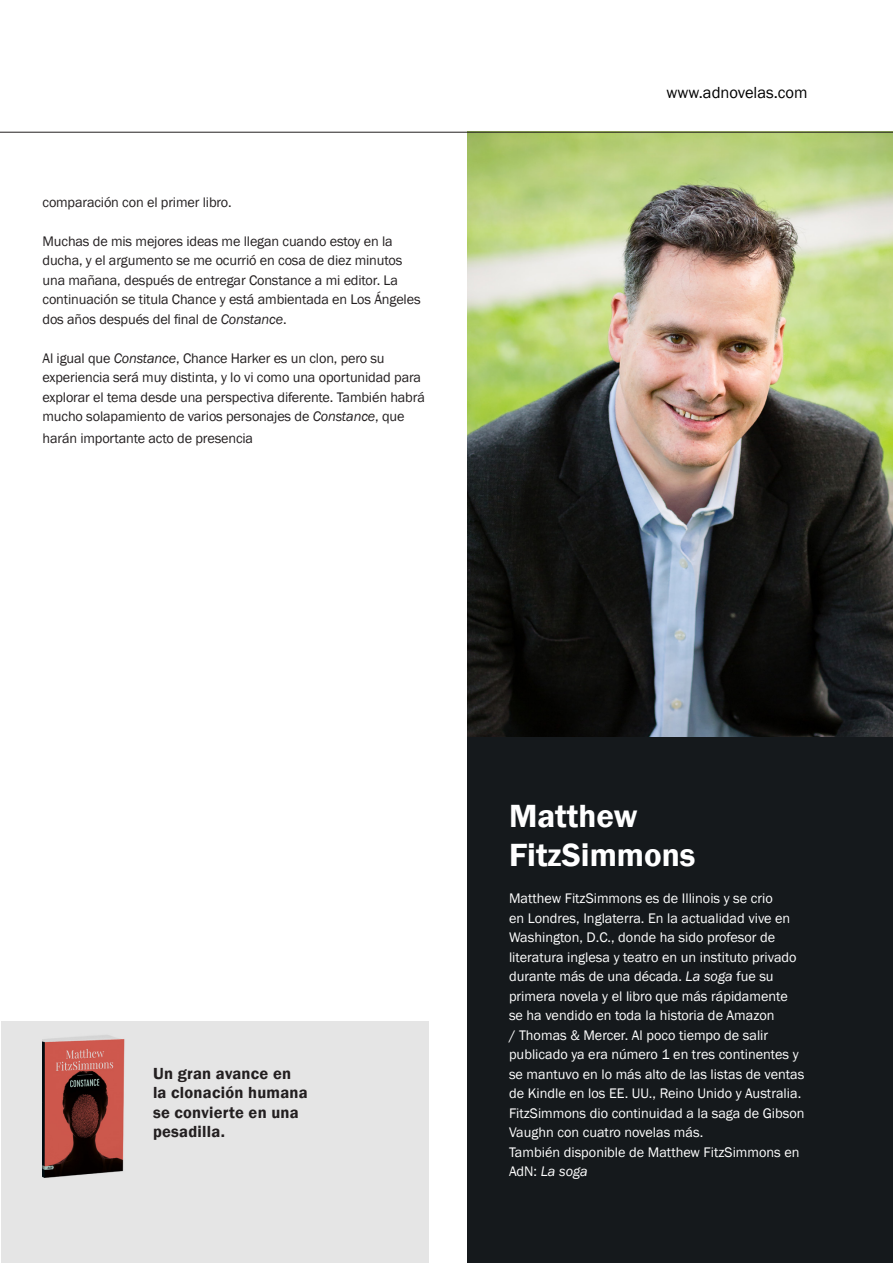
<style>
.page{position:relative;width:893px;height:1263px;background:#fff}
.page>*{position:absolute;margin:0;border:0;box-sizing:border-box;transform-origin:0 0}
.t1{font:600 33px/39px "Franklin Gothic";color:#fff}
.t2{font:600 16.5px/19.5px "Franklin Gothic";letter-spacing:.015em;color:#231f20}
.t3{font:16.5px "Franklin Gothic";color:#000001}
.t4{font:14.25px/19.5px "Franklin Gothic";color:#fff}
.t5{font:14.25px/19.5px "Franklin Gothic";letter-spacing:-.01em;color:#231f20}
.s1{font-style:italic}
</style>
<div class="page">
<img style="left:468px;top:133px;width:425px;height:604px">
<hr style="left:0;top:132px;width:893px;height:1px;background:#231f20">
<div style="left:468px;top:737px;width:425px;height:526px;background:#15191c"></div>
<div style="left:1px;top:1021px;width:427px;height:242px;background:#e5e5e5"></div>
<img style="left:43px;top:1035px;width:82px;height:143px">
<p class="t5" style="left:43px;top:192px;width:191px">comparación con el primer libro.</p>
<p class="t5" style="left:43px;top:231px;width:380px">Muchas de mis mejores ideas me llegan cuando estoy en la ducha, y el argumento se me ocurrió en cosa de diez minutos una mañana, después de entregar Constance a mi editor. La continuación se titula Chance y está ambientada en Los Ángeles dos años después del final de <span class="s1">Constance</span>.</p>
<p class="t5" style="left:43px;top:348px;width:384px">Al igual que <span class="s1">Constance</span>, Chance Harker es un clon, pero su experiencia será muy distinta, y lo vi como una oportunidad para explorar el tema desde una perspectiva diferente. También habrá mucho solapamiento de varios personajes de <span class="s1">Constance</span>, que</p>
<p class="t5" style="left:43px;top:429px;width:212px">harán importante acto de presencia</p>
<p class="t3" style="left:666px;top:83px;width:143px">www.adnovelas.com</p>
<p class="t2" style="left:153px;top:1063px;width:156px">Un gran avance en la clonación humana se convierte en una pesadilla.</p>
<p class="t1" style="left:509px;top:797px;width:188px">Matthew<br>FitzSimmons</p>
<p class="t4" style="left:509px;top:889px;width:297px">Matthew FitzSimmons es de Illinois y se crio<br>en Londres, Inglaterra. En la actualidad vive en Washington, D.C., donde ha sido profesor de literatura inglesa y teatro en un instituto privado durante más de una década. <span class="s1">La soga</span> fue su primera novela y el libro que más rápidamente se ha vendido en toda la historia de Amazon<br>/ Thomas &amp; Mercer. Al poco tiempo de salir publicado ya era número 1 en tres continentes y se mantuvo en lo más alto de las listas de ventas de Kindle en los EE. UU., Reino Unido y Australia.<br>FitzSimmons dio continuidad a la saga de Gibson Vaughn con cuatro novelas más.</p>
<p class="t4" style="left:509px;top:1143px;width:292px">También disponible de Matthew FitzSimmons en<br>AdN: <span class="s1">La soga</span></p>
</div>
